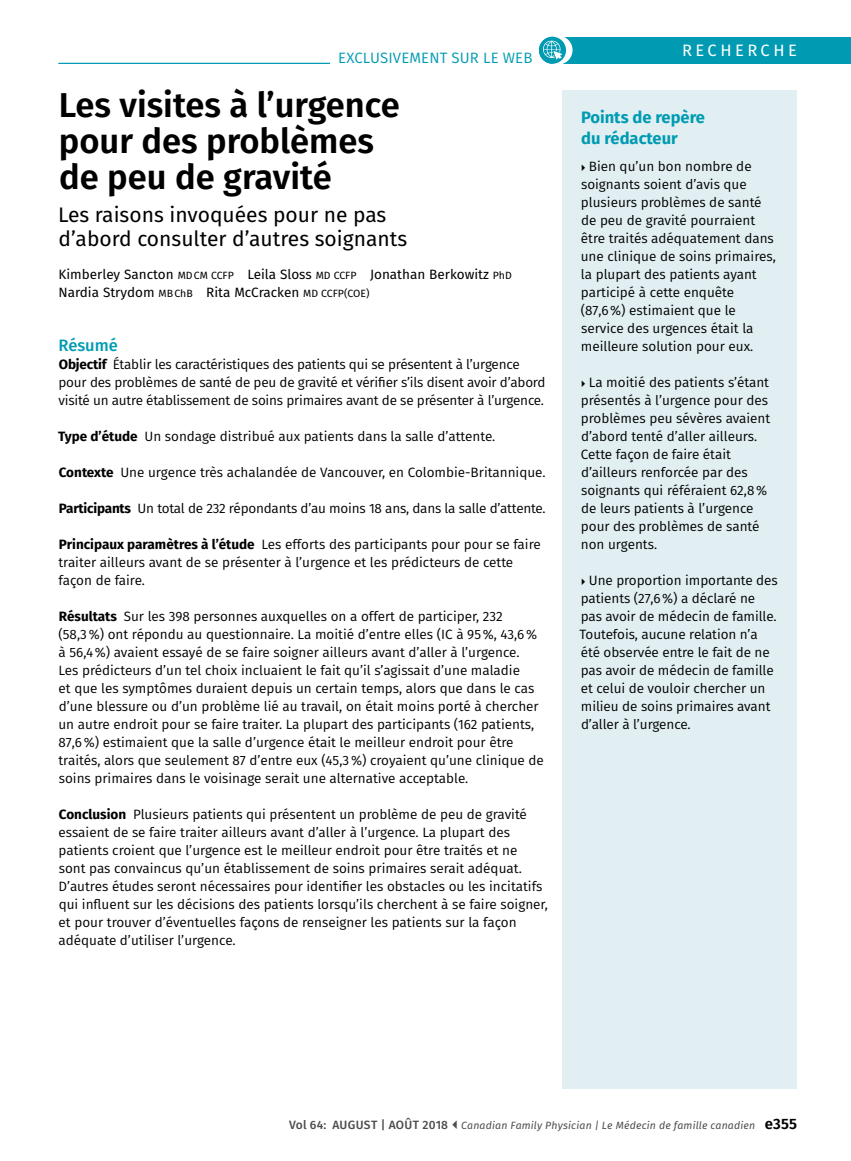
<style>
.page{position:relative;width:851px;height:1161px;background:#fff}
.page>*{position:absolute;margin:0;border:0;box-sizing:border-box;transform-origin:0 0}
.t1{font:600 34.5px/36px "Fira Sans";color:#000}
.t2{font:21px/24px "Fira Sans";color:#000}
.t3{font:700 16.5px/21px "Fira Sans";color:#009bb3}
.t4{font:16.5px "Fira Sans";letter-spacing:.21em;color:#fff}
.t5{font:500 16.5px "Fira Sans";color:#009bb3}
.t6{font:15px "Fira Sans";letter-spacing:.01em;color:#009bb3}
.t7{font:13.5px/18px "Fira Sans";color:#000}
.t8{font:13.5px/18px "Fira Sans";color:#000}
.t9{font:italic 10.5px "Fira Sans";letter-spacing:.015em;color:#4d4d4f}
.s1{font-size:10.5px}
.s2{font-weight:700}
.s3{font-weight:500;font-style:normal;font-size:12px}
.s4{font-weight:600;font-style:normal;font-size:15px;color:#000}
</style>
<div class="page">
<div style="left:563px;top:37px;width:287px;height:27px;background:#009bb3"></div>
<hr style="left:58px;top:63px;width:467px;height:1px;background:#009bb3">
<div style="left:543px;top:36px;width:29px;height:28px;background:#fff;border-radius:50%"></div>
<svg style="left:539px;top:37px;width:27px;height:27px"></svg>
<div style="left:539px;top:38px;width:26px;height:23px;background:#009bb3;border-radius:50%"></div>
<svg style="left:543px;top:40px;width:19px;height:20px"></svg>
<div style="left:330px;top:49px;width:202px;height:19px;background:#fff"></div>
<div style="left:562px;top:90px;width:234px;height:999px;background:#e1eff2"></div>
<p class="t6" style="left:338px;top:47px;width:196px">EXCLUSIVEMENT SUR LE WEB</p>
<h1 class="t1" style="left:59px;top:85px;width:342px">Les visites à l’urgence pour des problèmes de peu de gravité</h1>
<h2 class="t2" style="left:58px;top:202px;width:350px">Les raisons invoquées pour ne pas d’abord consulter d’autres soignants</h2>
<p class="t8" style="left:58px;top:265px;width:454px">Kimberley Sancton <span class="s1">MDCM CCFP</span> Leila Sloss <span class="s1">MD CCFP</span> Jonathan Berkowitz <span class="s1">PhD<br></span>Nardia Strydom <span class="s1">MBChB</span> Rita McCracken <span class="s1">MD CCFP(COE)</span></p>
<p class="t5" style="left:58px;top:332px;width:61px">Résumé</p>
<p class="t7" style="left:58px;top:355px;width:488px"><span class="s2">Objectif</span> Établir les caractéristiques des patients qui se présentent à l’urgence pour des problèmes de santé de peu de gravité et vérifer s’ils disent avoir d’abord visité un autre établissement de soins primaires avant de se présenter à l’urgence.</p>
<p class="t7" style="left:58px;top:427px;width:439px"><span class="s2">Type d’étude</span> Un sondage distribué aux patients dans la salle d’attente.</p>
<p class="t7" style="left:59px;top:463px;width:488px"><span class="s2">Contexte</span> Une urgence très achalandée de Vancouver, en Colombie-Britannique.</p>
<p class="t7" style="left:59px;top:499px;width:488px"><span class="s2">Participants</span> Un total de 232 répondants d’au moins 18 ans, dans la salle d’attente.</p>
<p class="t7" style="left:58px;top:535px;width:484px"><span class="s2">Principaux paramètres à l’étude</span> Les efforts des participants pour pour se faire traiter ailleurs avant de se présenter à l’urgence et les prédicteurs de cette façon de faire.</p>
<p class="t7" style="left:58px;top:607px;width:487px"><span class="s2">Résultats</span> Sur les 398 personnes auxquelles on a offert de participer, 232 (58,3%) ont répondu au questionnaire. La moitié d’entre elles (IC à 95%, 43,6% à 56,4%) avaient essayé de se faire soigner ailleurs avant d’aller à l’urgence.<br>Les prédicteurs d’un tel choix incluaient le fait qu’il s’agissait d’une maladie<br>et que les sympt ômes duraient depuis un certain temps, alors que dans le cas d’une blessure ou d’un problème lié au travail, on était moins porté à chercher un autre endroit pour se faire traiter. La plupart des participants (162 patients, 87,6%) estimaient que la salle d’urgence était le meilleur endroit pour être traités, alors que seulement 87 d’entre eux (45,3%) croyaient qu’une clinique de soins primaires dans le voisinage serait une alternative acceptable.</p>
<p class="t7" style="left:58px;top:805px;width:491px"><span class="s2">Conclusion</span> Plusieurs patients qui présentent un problème de peu de gravité essaient de se faire traiter ailleurs avant d’aller à l’urgence. La plupart des patients croient que l’urgence est le meilleur endroit pour être traités et ne<br>sont pas convaincus qu’un établissement de soins primaires serait adéquat.<br>D’autres études seront nécessaires pour identifer les obstacles ou les incitatifs qui infuent sur les décisions des patients lorsqu’ils cherchent à se faire soigner, et pour trouver d’éventuelles façons de renseigner les patients sur la façon adéquate d’utiliser l’urgence.</p>
<p class="t6" style="left:426px;top:47px;width:106px">WEB EXC USIVE</p>
<p class="t4" style="left:682px;top:38px;width:116px">RECHERCHE</p>
<p class="t4" style="left:696px;top:38px;width:102px">RES ARCH</p>
<h3 class="t3" style="left:581px;top:106px;width:125px">Points de repère du rédacteur</h3>
<p class="t7" style="left:580px;top:157px;width:197px;text-indent:8px">Bien qu’un bon nombre de soignants soient d’avis que plusieurs problèmes de santé de peu de gravité pourraient être traités adéquatement dans une clinique de soins primaires, la plupart des patients ayant participé à cette enquête (87,6%) estimaient que le service des urgences était la meilleure solution pour eux.</p>
<p class="t7" style="left:581px;top:373px;width:191px;text-indent:8px">La moitié des patients s’étant présentés à l’urgence pour des problèmes peu sévères avaient d’abord tenté d’aller ailleurs.<br>Cette façon de faire était d’ailleurs renforcée par des soignants qui référaient 62,8% de leurs patients à l’urgence pour des problèmes de santé non urgents.</p>
<p class="t7" style="left:579px;top:571px;width:200px;text-indent:9px">Une proportion importante des patients (27,6%) a déclaré ne pas avoir de médecin de famille.<br>Toutefois, aucune relation n’a été observée entre le fait de ne pas avoir de médecin de famille et celui de vouloir chercher un milieu de soins primaires avant d’aller à l’urgence.</p>
<p class="t9" style="left:289px;top:1117px;width:509px"><span class="s3">Vol 64: AUGUST | AOÛT 2018</span> Canadian Family Physician | Le Médecin de famille canadien <span class="s4">e355</span></p>
</div>
